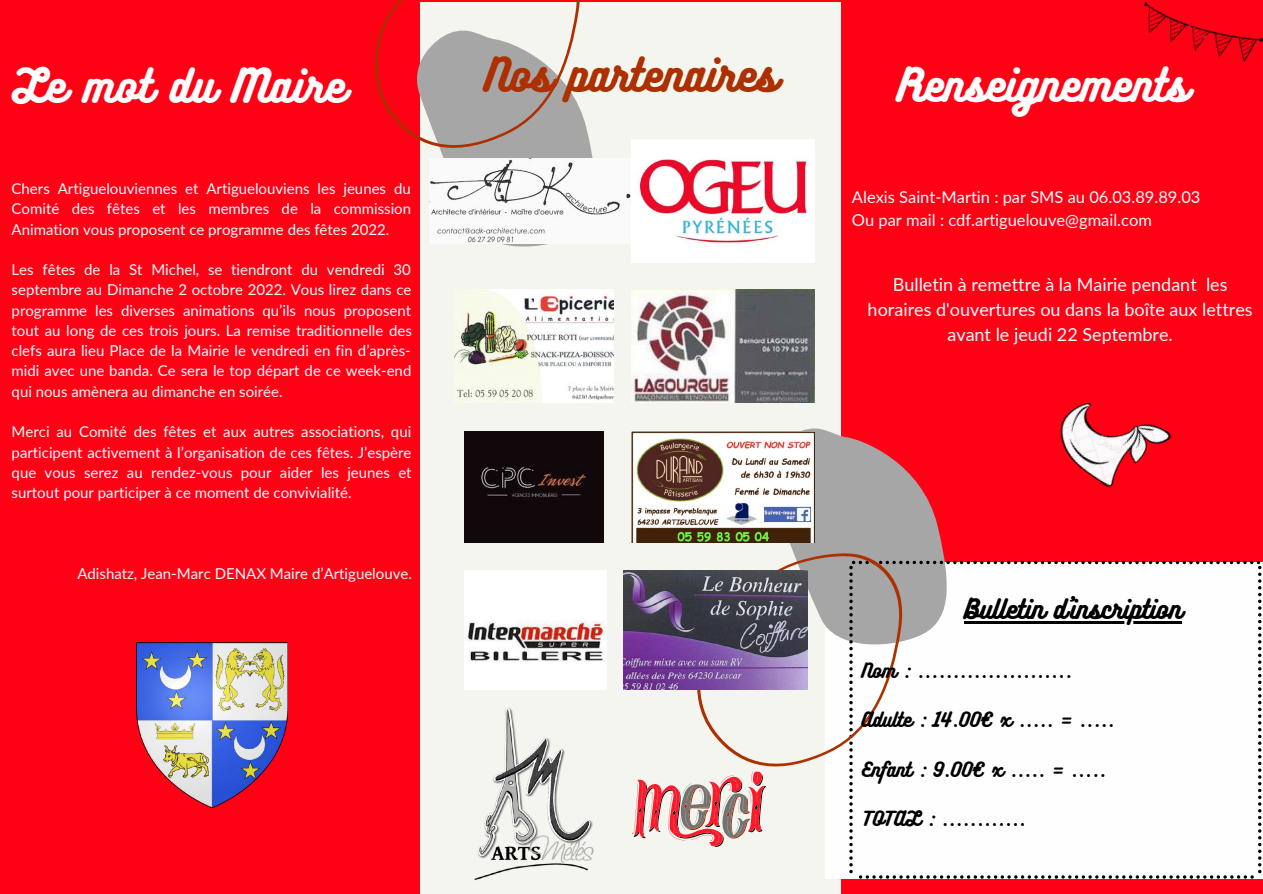
<style>
.page{position:relative;width:1263px;height:894px;background:#fff}
.page>*{position:absolute;margin:0;border:0;box-sizing:border-box;transform-origin:0 0}
.t1{font:41.25px "Bukhari Script";color:#fffefe}
.t2{font:41.25px "Bukhari Script";letter-spacing:.02em;color:#fffefe}
.t3{font:41.1px "Bukhari Script";color:#ad3000}
.t4{font:24px "Bukhari Script";color:#000}
.t5{font:18px/24.8px "Lato";color:#fffefe;text-align:center}
.t6{font:18px "Bukhari Script";color:#000}
.t7{font:16.5px/22.5px "Lato";color:#fffefe}
.t8{font:15px/20.2px "Lato";color:#fffefe;text-align:justify}
</style>
<div class="page">
<div style="left:0;top:0;width:1263px;height:893px;background:#ff0015"></div>
<div style="left:421px;top:2px;width:420px;height:891px;background:#f5f5ef"></div>
<svg style="left:374px;top:0;width:228px;height:251px"></svg>
<img style="left:631px;top:140px;width:184px;height:122px">
<img style="left:1144px;top:2px;width:119px;height:60px">
<img style="left:631px;top:289px;width:184px;height:113px">
<svg style="left:632px;top:428px;width:629px;height:450px"></svg>
<img style="left:455px;top:289px;width:158px;height:113px">
<img style="left:465px;top:570px;width:141px;height:119px">
<svg style="left:683px;top:551px;width:226px;height:223px"></svg>
<img style="left:624px;top:570px;width:183px;height:119px">
<img style="left:465px;top:431px;width:138px;height:111px">
<img style="left:631px;top:431px;width:184px;height:111px">
<img style="left:429px;top:159px;width:202px;height:84px">
<img style="left:136px;top:642px;width:151px;height:165px">
<img style="left:1045px;top:402px;width:128px;height:100px">
<img style="left:474px;top:708px;width:120px;height:172px">
<hr style="left:964px;top:621px;width:218px;height:2px;background:#000">
<h1 class="t2" style="left:12px;top:59px;width:335px">Le mot du Maire</h1>
<p class="t8" style="left:12px;top:178px;width:401px">Chers Artiguelouviennes et Artiguelouviens les jeunes du Comité des fêtes et les membres de la commission Animation vous proposent ce programme des fêtes 2022.</p>
<p class="t8" style="left:12px;top:259px;width:402px">Les fêtes de la St Michel, se tiendront du vendredi 30 septembre au Dimanche 2 octobre 2022. Vous lirez dans ce programme les diverses animations qu’ils nous proposent tout au long de ces trois jours. La remise traditionnelle des clefs aura lieu Place de la Mairie le vendredi en fin d’après&shy;midi avec une banda. Ce sera le top départ de ce week-end qui nous amènera au dimanche en soirée.</p>
<p class="t8" style="left:12px;top:421px;width:401px">Merci au Comité des fêtes et aux autres associations, qui participent activement à l’organisation de ces fêtes. J’espère que vous serez au rendez-vous pour aider les jeunes et surtout pour participer à ce moment de convivialité.</p>
<p class="t8" style="left:77px;top:563px;width:336px">Adishatz, Jean-Marc DENAX Maire d’Artiguelouve.</p>
<h2 class="t3" style="left:485px;top:48px;width:294px">Nos partenaires</h2>
<h1 class="t1" style="left:897px;top:58px;width:293px">Renseignements</h1>
<p class="t7" style="left:852px;top:185px;width:350px">Alexis Saint-Martin : par SMS au 06.03.89.89.03<br>Ou par mail : cdf.artiguelouve@gmail.com</p>
<p class="t5" style="left:868px;top:272px;width:387px">Bulletin à remettre à la Mairie pendant les horaires d'ouvertures ou dans la boîte aux lettres avant le jeudi 22 Septembre.</p>
<h3 class="t4" style="left:964px;top:593px;width:219px">Bulletin d'inscription</h3>
<p class="t6" style="left:862px;top:658px;width:212px">Nom : ......................</p>
<p class="t6" style="left:862px;top:708px;width:254px">Adulte : 14.00€ x ..... = .....</p>
<p class="t6" style="left:862px;top:757px;width:246px">Enfant : 9.00€ x ..... = .....</p>
<p class="t6" style="left:862px;top:807px;width:166px">TOTAL : ............</p>
</div>
